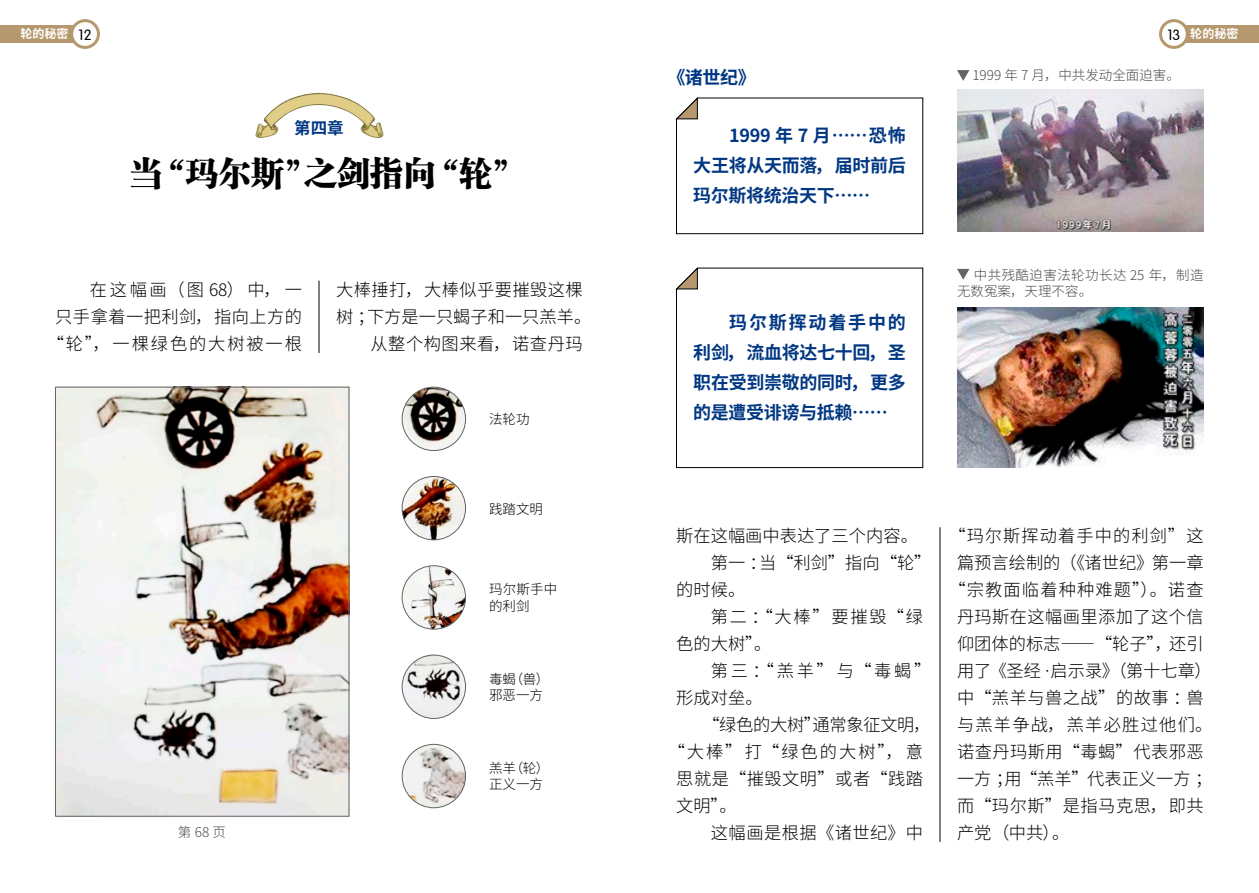
<style>
.page{position:relative;width:1259px;height:893px;background:#fff}
.page>*{position:absolute;margin:0;border:0;box-sizing:border-box;transform-origin:0 0}
.t1{font:33px "FZCSK GBK1 0";color:#000}
.t2{font:700 18px/30px "Source Han Sans CN";letter-spacing:-.015em;color:#003782;text-align:justify}
.t3{font:300 17.25px "Source Han Sans CN";letter-spacing:.025em;color:#000}
.t4{font:300 17.25px "Source Han Sans CN";color:#000}
.t5{font:300 17.25px/27px "Source Han Sans CN";letter-spacing:.065em;color:#000;text-align:right}
.t6{font:300 17.25px "Source Han Sans CN";letter-spacing:-.015em;color:#000}
.t7{font:300 17.25px "Source Han Sans CN";letter-spacing:.06em;color:#000}
.t8{font:300 17.25px "Source Han Sans CN";letter-spacing:.07em;color:#000}
.t9{font:700 16.5px "Source Han Sans CN";color:#003782}
.t10{font:300 13.5px/16.2px "Source Han Sans CN";color:#000}
.t11{font:300 13.5px/16.2px "Source Han Sans CN";letter-spacing:.03em;color:#4b4b4d}
.t12{font:300 13.5px "Source Han Sans CN";color:#4b4b4d}
.t13{font:700 12px "Source Han Sans CN";color:#fff}
.s1{font-family:"FZY3 JW GB1 0";font-weight:400;font-size:14.7px;color:#000}
</style>
<div class="page">
<div style="left:1174px;top:26px;width:85px;height:17px;background:#b5986d"></div>
<div style="left:1160px;top:21px;width:27px;height:26px;background:#fff;border-radius:50%"></div>
<div style="left:1159px;top:19px;width:29px;height:30px;border:3px solid #b5986d;border-radius:50%"></div>
<div style="left:0;top:26px;width:85px;height:17px;background:#b5986d"></div>
<div style="left:72px;top:21px;width:26px;height:26px;background:#fff;border-radius:50%"></div>
<div style="left:70px;top:19px;width:30px;height:30px;border:3px solid #b5986d;border-radius:50%"></div>
<img style="left:57px;top:389px;width:290px;height:425px">
<div style="left:55px;top:387px;width:294px;height:429px;border:1px solid #636466"></div>
<hr style="left:319px;top:281px;width:1px;height:72px;background:#000">
<img style="left:255px;top:92px;width:129px;height:45px">
<hr style="left:939px;top:527px;width:1px;height:315px;background:#000">
<img style="left:402px;top:566px;width:64px;height:63px;border-radius:32px">
<div style="left:402px;top:566px;width:64px;height:63px;border:1px solid #636466;border-radius:50%"></div>
<img style="left:402px;top:655px;width:64px;height:64px;border-radius:32px">
<div style="left:402px;top:655px;width:64px;height:64px;border:1px solid #636466;border-radius:50%"></div>
<img style="left:402px;top:744px;width:64px;height:64px;border-radius:32px">
<div style="left:402px;top:744px;width:64px;height:64px;border:1px solid #636466;border-radius:50%"></div>
<img style="left:402px;top:476px;width:64px;height:64px;border-radius:32px">
<div style="left:402px;top:476px;width:64px;height:64px;border:1px solid #636466;border-radius:50%"></div>
<img style="left:402px;top:387px;width:64px;height:64px;border-radius:32px">
<div style="left:402px;top:387px;width:64px;height:64px;border:1px solid #636466;border-radius:50%"></div>
<img style="left:957px;top:89px;width:246px;height:143px">
<svg style="left:957px;top:70px;width:12px;height:11px"></svg>
<svg style="left:957px;top:269px;width:12px;height:11px"></svg>
<img style="left:957px;top:307px;width:246px;height:161px">
<svg style="left:676px;top:97px;width:247px;height:137px"></svg>
<svg style="left:676px;top:268px;width:247px;height:200px"></svg>
<svg style="left:676px;top:267px;width:22px;height:22px"></svg>
<p class="t13" style="left:21px;top:27px;width:72px">轮的秘密 <span class="s1">12</span></p>
<p class="t13" style="left:1167px;top:27px;width:72px"><span class="s1">13</span> 轮的秘密</p>
<p class="t9" style="left:294px;top:118px;width:51px">第四章</p>
<h1 class="t1" style="left:129px;top:155px;width:397px">当“玛尔斯”之剑指向“轮”</h1>
<p class="t5" style="left:47px;top:276px;width:257px">在这幅画（图 68）中，一<br>只手拿着一把利剑，指向上方的“轮”，一棵绿色的大树被一根</p>
<p class="t12" style="left:178px;top:824px;width:50px">第68页</p>
<p class="t3" style="left:336px;top:280px;width:248px">大棒捶打，大棒似乎要摧毁这棵</p>
<p class="t4" style="left:336px;top:307px;width:257px">树；下方是一只蝎子和一只羔羊。</p>
<p class="t3" style="left:370px;top:334px;width:214px">从整个构图来看，诺查丹玛</p>
<p class="t10" style="left:489px;top:412px;width:42px">法轮功</p>
<p class="t10" style="left:489px;top:501px;width:55px">践踏文明</p>
<p class="t10" style="left:489px;top:582px;width:70px">玛尔斯手中的利剑</p>
<p class="t10" style="left:489px;top:671px;width:62px">毒蝎（兽）邪恶一方</p>
<p class="t10" style="left:489px;top:760px;width:62px">羔羊（轮）正义一方</p>
<p class="t2" style="left:667px;top:63px;width:90px">《诸世纪》</p>
<p class="t2" style="left:693px;top:120px;width:214px;text-indent:36px">1999 年 7 月……恐怖大王将从天而落，届时前后玛尔斯将统治天下……</p>
<p class="t2" style="left:693px;top:308px;width:214px;text-indent:36px">玛尔斯挥动着手中的利剑，流血将达七十回，圣职在受到崇敬的同时，更多的是遭受诽谤与抵赖……</p>
<p class="t12" style="left:972px;top:67px;width:209px">1999 年 7 月，中共发动全面迫害。</p>
<p class="t11" style="left:957px;top:267px;width:248px;text-indent:17px">中共残酷迫害法轮功长达 25 年，制造无数冤案，天理不容。</p>
<p class="t4" style="left:676px;top:526px;width:243px">斯在这幅画中表达了三个内容。</p>
<p class="t3" style="left:711px;top:553px;width:222px">第一：当“利剑”指向“轮”</p>
<p class="t3" style="left:676px;top:580px;width:71px">的时候。</p>
<p class="t3" style="left:711px;top:607px;width:214px">第二：“大棒”要摧毁“绿</p>
<p class="t3" style="left:676px;top:634px;width:97px">色的大树”。</p>
<p class="t3" style="left:711px;top:661px;width:222px">第三：“羔羊”与“毒蝎”</p>
<p class="t3" style="left:676px;top:688px;width:88px">形成对垒。</p>
<p class="t6" style="left:702px;top:715px;width:229px">“绿色的大树”通常象征文明，</p>
<p class="t3" style="left:668px;top:742px;width:257px">“大棒”打“绿色的大树”，意</p>
<p class="t3" style="left:676px;top:769px;width:248px">思就是“摧毁文明”或者“践踏</p>
<p class="t3" style="left:676px;top:796px;width:62px">文明”。</p>
<p class="t3" style="left:711px;top:823px;width:214px">这幅画是根据《诸世纪》中</p>
<p class="t7" style="left:948px;top:526px;width:256px">“玛尔斯挥动着手中的利剑”这</p>
<p class="t4" style="left:957px;top:553px;width:248px">篇预言绘制的（《诸世纪》第一章</p>
<p class="t5" style="left:948px;top:577px;width:256px">“宗教面临着种种难题”）。诺查</p>
<p class="t3" style="left:957px;top:607px;width:248px">丹玛斯在这幅画里添加了这个信</p>
<p class="t4" style="left:957px;top:634px;width:248px">仰团体的标志——“轮子”，还引</p>
<p class="t4" style="left:957px;top:661px;width:256px">用了《圣经·启示录》（第十七章）</p>
<p class="t3" style="left:957px;top:688px;width:248px">中“羔羊与兽之战”的故事：兽</p>
<p class="t8" style="left:957px;top:715px;width:257px">与羔羊争战，羔羊必胜过他们。</p>
<p class="t3" style="left:957px;top:742px;width:248px">诺查丹玛斯用“毒蝎”代表邪恶</p>
<p class="t4" style="left:957px;top:769px;width:257px">一方；用“羔羊”代表正义一方；</p>
<p class="t3" style="left:957px;top:796px;width:248px">而“玛尔斯”是指马克思，即共</p>
<p class="t3" style="left:957px;top:823px;width:114px">产党（中共）。</p>
</div>
